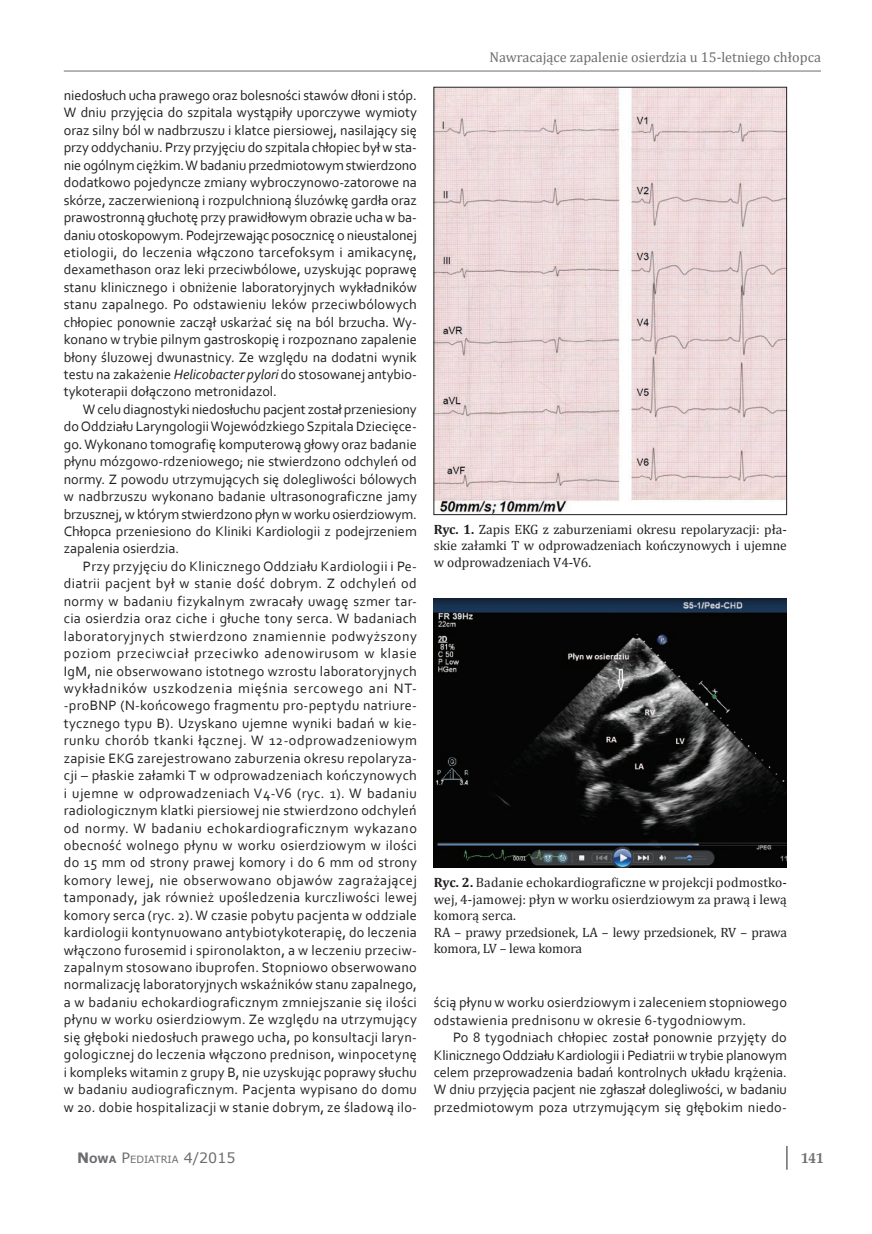
<style>
.page{position:relative;width:872px;height:1234px;background:#fff}
.page>*{position:absolute;margin:0;border:0;box-sizing:border-box;transform-origin:0 0}
.t1{font:700 15px "Palatino Linotype";color:#6c6d70}
.t2{font:14.25px/17.4px "Corbel";letter-spacing:.01em;color:#231f20;text-align:justify}
.t3{font:14.25px "Cambria";color:#6c6d70}
.t4{font:13.5px/16.5px "Cambria";color:#231f20;text-align:justify}
.t5{font:10.05px "Verdana";color:#6c6d70}
.s1{font-style:italic}
.s2{font-weight:700}
.s3{font-weight:700;font-size:14.25px}
.s4{font-size:14.25px}
</style>
<div class="page">
<hr style="left:64px;top:71px;width:757px;height:1px;background:#6c6d70">
<svg style="left:786px;top:1145px;width:1px;height:24px"></svg>
<img style="left:436px;top:89px;width:349px;height:423px">
<div style="left:434px;top:87px;width:353px;height:427px;border:1px solid #231f20"></div>
<img style="left:434px;top:598px;width:353px;height:269px">
<p class="t2" style="left:64px;top:86px;width:354px">niedosłuch ucha prawego oraz bolesności stawów dłoni i stóp.<br>W dniu przyjęcia do szpitala wystąpiły uporczywe wymioty oraz silny ból w nadbrzuszu i klatce piersiowej, nasilający się przy oddychaniu. Przy przyjęciu do szpitala chłopiec był w sta&shy;nie ogólnym ciężkim. Wbadaniu przedmiotowym stwierdzono dodatkowo pojedyncze zmiany wybroczynowo-zatorowe na skórze, zaczerwienioną i rozpulchnioną śluzówkę gardła oraz prawostronną głuchotę przy prawidłowym obrazie ucha w ba&shy;daniu otoskopowym. Podejrzewając posocznicę o nieustalonej etiologii, do leczenia włączono tarcefoksym i amikacynę, dexamethason oraz leki przeciwbólowe, uzyskując poprawę stanu klinicznego i obniżenie laboratoryjnych wykładników stanu zapalnego. Po odstawieniu leków przeciwbólowych chłopiec ponownie zaczął uskarżać się na ból brzucha. Wy&shy;konano w trybie pilnym gastroskopię i rozpoznano zapalenie błony śluzowej dwunastnicy. Ze względu na dodatni wynik testu na zakażenie <span class="s1">Helicobacter pylori</span> do stosowanej antybio&shy;tykoterapii dołączono metronidazol.</p>
<p class="t2" style="left:64px;top:400px;width:354px;text-indent:19px">Wcelu diagnostyki niedosłuchu pacjent został przeniesiony do Oddziału Laryngologii Wojewódzkiego Szpitala Dziecięce&shy;go. Wykonano tomografię komputerową głowy oraz badanie płynu mózgowo-rdzeniowego; nie stwierdzono odchyleń od normy. Z powodu utrzymujących się dolegliwości bólowych w nadbrzuszu wykonano badanie ultrasonograficzne jamy brzusznej, w którym stwierdzono płyn w worku osierdziowym.<br>Chłopca przeniesiono do Kliniki Kardiologii z podejrzeniem zapalenia osierdzia.</p>
<p class="t2" style="left:64px;top:557px;width:355px;text-indent:19px">Przy przyjęciu do Klinicznego Oddziału Kardiologii i Pe&shy;diatrii pacjent był w stanie dość dobrym. Z odchyleń od normy w badaniu fizykalnym zwracały uwagę szmer tar&shy;cia osierdzia oraz ciche i głuche tony serca. W badaniach laboratoryjnych stwierdzono znamiennie podwyższony poziom przeciwciał przeciwko adenowirusom w klasie IgM, nie obserwowano istotnego wzrostu laboratoryjnych wykładników uszkodzenia mięśnia sercowego ani NT--proBNP (N-końcowego fragmentu pro-peptydu natriure&shy;tycznego typu B). Uzyskano ujemne wyniki badań w kie&shy;runku chorób tkanki łącznej. W 12-odprowadzeniowym zapisie EKG zarejestrowano zaburzenia okresu repolaryza&shy;cji – płaskie załamki T w odprowadzeniach kończynowych i ujemne w odprowadzeniach V4-V6 (ryc. 1). W badaniu radiologicznym klatki piersiowej nie stwierdzono odchyleń od normy. W badaniu echokardiograficznym wykazano obecność wolnego płynu w worku osierdziowym w ilości do 15 mm od strony prawej komory i do 6 mm od strony komory lewej, nie obserwowano objawów zagrażającej tamponady, jak również upośledzenia kurczliwości lewej komory serca (ryc. 2). W czasie pobytu pacjenta w oddziale kardiologii kontynuowano antybiotykoterapię, do leczenia włączono furosemid i spironolakton, a w leczeniu przeciw&shy;zapalnym stosowano ibuprofen. Stopniowo obserwowano normalizację laboratoryjnych wskaźników stanu zapalnego, a w badaniu echokardiograficznym zmniejszanie się ilości płynu w worku osierdziowym. Ze względu na utrzymujący się głęboki niedosłuch prawego ucha, po konsultacji laryn&shy;gologicznej do leczenia włączono prednison, winpocetynę i kompleks witamin z grupy B, nie uzyskując poprawy słuchu w badaniu audiograficznym. Pacjenta wypisano do domu w 20. dobie hospitalizacji w stanie dobrym, ze śladową ilo-</p>
<p class="t3" style="left:489px;top:49px;width:333px">Nawracające zapalenie osierdzia u 15-letniego chłopca</p>
<p class="t4" style="left:434px;top:521px;width:354px"><span class="s2">Ryc. 1.</span> Zapis EKG z zaburzeniami okresu repolaryzacji: pła&shy;skie załamki T w odprowadzeniach kończynowych i ujemne w odprowadzeniach V4-V6.</p>
<p class="t4" style="left:434px;top:874px;width:354px;text-align:left"><span class="s2">Ryc. 2.</span> Badanie echokardiograficzne w projekcji podmostko&shy;wej, 4-jamowej: płyn w worku osierdziowym za prawą i lewą komorą serca.<br>RA – prawy przedsionek, LA – lewy przedsionek, RV – prawa komora, LV – lewa komora</p>
<p class="t2" style="left:434px;top:993px;width:354px">ścią płynu w worku osierdziowym i zaleceniem stopniowego odstawienia prednisonu w okresie 6-tygodniowym.</p>
<p class="t2" style="left:434px;top:1028px;width:354px;text-indent:19px">Po 8 tygodniach chłopiec został ponownie przyjęty do Klinicznego Oddziału Kardiologii i Pediatrii w trybie planowym celem przeprowadzenia badań kontrolnych układu krążenia.<br>W dniu przyjęcia pacjent nie zgłaszał dolegliwości, w badaniu przedmiotowym poza utrzymującym się głębokim niedo-</p>
<p class="t5" style="left:77px;top:1152px;width:160px"><span class="s3">N</span><span class="s2">OWA</span> <span class="s4">P</span>EDIATRIA <span class="s4">4/2015</span></p>
<p class="t1" style="left:801px;top:1146px;width:24px">141</p>
</div>
